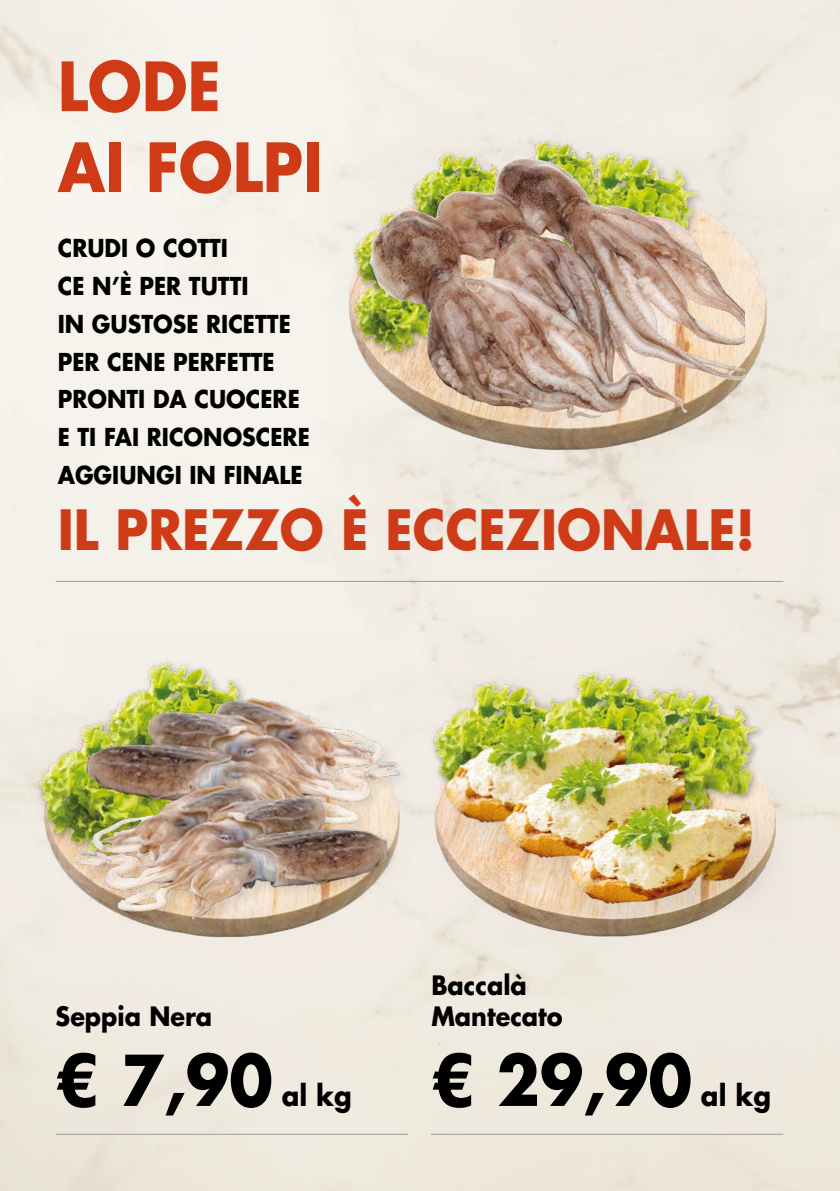
<style>
.page{position:relative;width:840px;height:1191px;background:#fff}
.page>*{position:absolute;margin:0;border:0;box-sizing:border-box;transform-origin:0 0}
.t1{font:700 68px "Futura Std";color:#000;scale:.93 1}
.t2{font:700 66px/80.8px "Futura Std";color:#cf3b16;scale:.92 1}
.t3{font:700 54px "Futura Std";color:#cf3b16;scale:.92 1}
.t4{font:700 28px "Futura Std";color:#000;scale:.93 1}
.t5{font:700 26px "Futura Std";color:#000;scale:.92 1}
.t6{font:700 24px/37.6px "Futura Std";color:#000;scale:.92 1}
</style>
<div class="page">
<div style="left:30px;top:679px;width:31px;height:268px;background:#f1ebe2"></div>
<img style="left:420px;top:844px;width:138px;height:102px">
<img style="left:331px;top:146px;width:451px;height:316px">
<img style="left:15px;top:696px;width:46px;height:195px">
<div style="left:413px;top:656px;width:99px;height:188px;background:#f1ebe2"></div>
<img style="left:338px;top:321px;width:15px;height:54px">
<img style="left:338px;top:196px;width:15px;height:125px">
<img style="left:707px;top:664px;width:81px;height:96px">
<img style="left:512px;top:647px;width:195px;height:67px">
<img style="left:61px;top:635px;width:352px;height:83px">
<div style="left:432px;top:710px;width:236px;height:154px;background:#000;opacity:.1"></div>
<img style="left:415px;top:679px;width:264px;height:160px">
<div style="left:491px;top:746px;width:236px;height:154px;background:#000;opacity:.1"></div>
<img style="left:474px;top:714px;width:264px;height:160px">
<div style="left:558px;top:792px;width:236px;height:154px;background:#000;opacity:.1"></div>
<img style="left:540px;top:760px;width:264px;height:160px">
<img style="left:353px;top:135px;width:391px;height:312px">
<img style="left:60px;top:718px;width:355px;height:250px">
<hr style="left:56px;top:581px;width:726px;height:1px;background:#9d9d9c">
<hr style="left:56px;top:1133px;width:352px;height:1px;background:#9d9d9c">
<hr style="left:430px;top:1133px;width:352px;height:1px;background:#9d9d9c">
<h2 class="t2" style="left:58px;top:45px;width:289px">LODE<br>AI FOLPI</h2>
<p class="t6" style="left:58px;top:229px;width:275px">CRUDI O COTTI<br>CE N’È PER TUTTI<br>IN GUSTOSE RICETTE<br>PER CENE PERFETTE<br>PRONTI DA CUOCERE<br>E TI FAI RICONOSCERE<br>AGGIUNGI IN FINALE</p>
<h3 class="t3" style="left:58px;top:494px;width:759px">IL PREZZO È ECCEZIONALE!</h3>
<p class="t5" style="left:431px;top:967px;width:105px">Baccalà</p>
<p class="t5" style="left:56px;top:998px;width:172px">Seppia Nera</p>
<p class="t5" style="left:431px;top:998px;width:144px">Mantecato</p>
<h1 class="t1" style="left:56px;top:1035px;width:235px">€ 7,90</h1>
<h1 class="t1" style="left:431px;top:1035px;width:281px">€ 29,90</h1>
<p class="t4" style="left:281px;top:1076px;width:77px">al kg</p>
<p class="t4" style="left:700px;top:1076px;width:77px">al kg</p>
</div>
